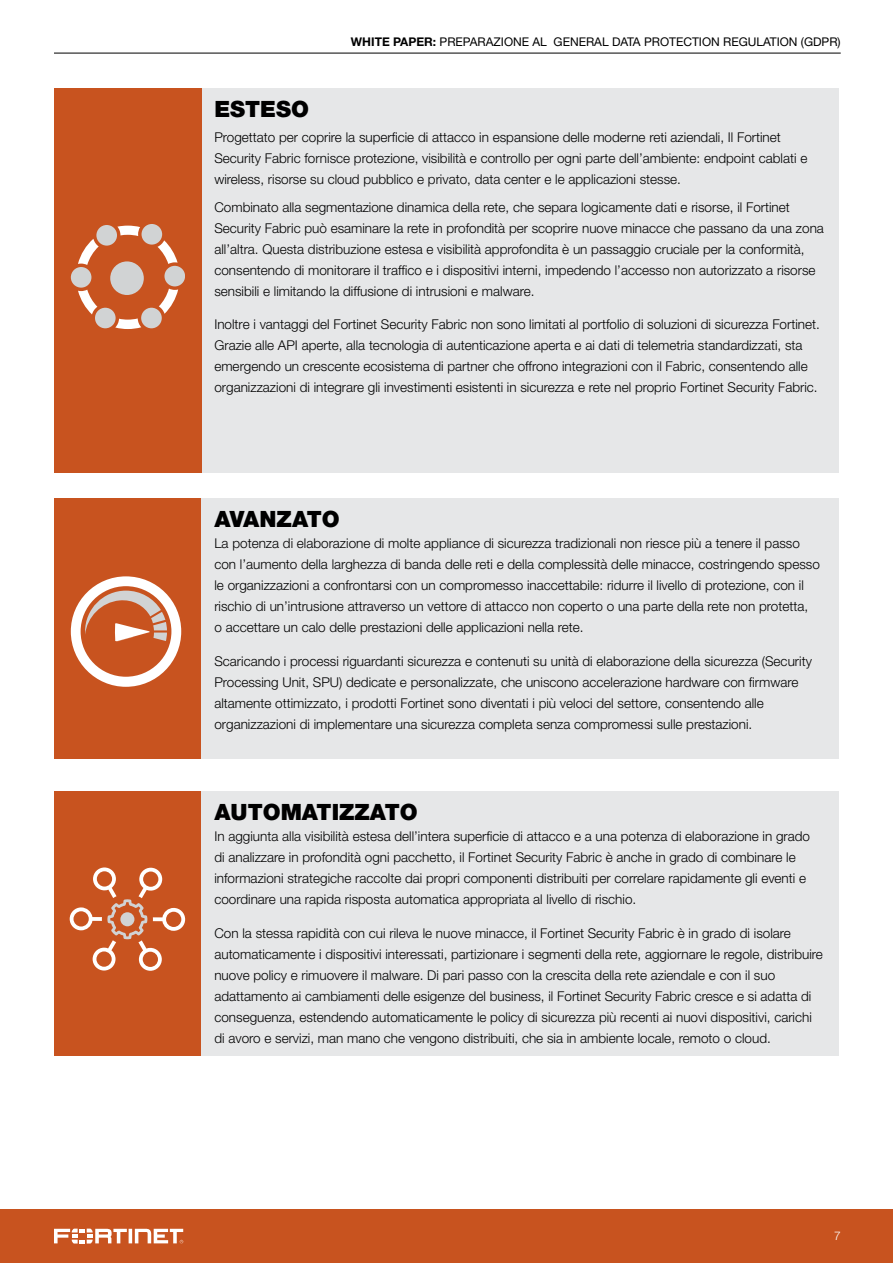
<style>
.page{position:relative;width:893px;height:1263px;background:#fff}
.page>*{position:absolute;margin:0;border:0;box-sizing:border-box;transform-origin:0 0}
.t1{font:900 22.5px "Helvetica Neue LT Pro";color:#000}
.t2{font:300 13.5px/21px "Helvetica Neue LT Pro";color:#000}
.t3{font:12px "Helvetica Neue LT Pro";color:#000}
.t4{font:300 12px "Helvetica Neue LT Pro";color:#fff}
.s1{font-weight:700}
</style>
<div class="page">
<div style="left:0;top:1209px;width:893px;height:54px;background:#c8531f"></div>
<svg style="left:54px;top:1228px;width:129px;height:15px"></svg>
<hr style="left:54px;top:53px;width:787px;height:1px;background:#000">
<div style="left:202px;top:88px;width:637px;height:385px;background:#e6e7e8"></div>
<div style="left:54px;top:88px;width:148px;height:385px;background:#c8531f"></div>
<div style="left:141px;top:308px;width:21px;height:20px;background:#d1d3d4;border-radius:50%"></div>
<div style="left:164px;top:266px;width:21px;height:20px;background:#d1d3d4;border-radius:50%"></div>
<div style="left:71px;top:267px;width:20px;height:21px;background:#d1d3d4;border-radius:50%"></div>
<div style="left:142px;top:224px;width:20px;height:21px;background:#d1d3d4;border-radius:50%"></div>
<div style="left:96px;top:225px;width:21px;height:21px;background:#d1d3d4;border-radius:50%"></div>
<div style="left:95px;top:308px;width:21px;height:20px;background:#d1d3d4;border-radius:50%"></div>
<div style="left:110px;top:261px;width:34px;height:34px;background:#d1d3d4;border-radius:50%"></div>
<svg style="left:159px;top:289px;width:19px;height:25px"></svg>
<svg style="left:117px;top:226px;width:23px;height:10px"></svg>
<svg style="left:158px;top:240px;width:20px;height:24px"></svg>
<svg style="left:78px;top:290px;width:19px;height:24px"></svg>
<svg style="left:78px;top:239px;width:21px;height:26px"></svg>
<svg style="left:115px;top:318px;width:26px;height:11px"></svg>
<div style="left:54px;top:498px;width:148px;height:261px;background:#c8531f"></div>
<svg style="left:71px;top:576px;width:110px;height:111px"></svg>
<div style="left:202px;top:498px;width:637px;height:261px;background:#e6e7e8"></div>
<div style="left:54px;top:791px;width:148px;height:264px;background:#c8531f"></div>
<div style="left:202px;top:791px;width:637px;height:264px;background:#e6e7e8"></div>
<svg style="left:70px;top:867px;width:115px;height:104px"></svg>
<p class="t3" style="left:351px;top:34px;width:491px"><span class="s1">WHITE PAPER:</span> PREPARAZIONE AL GENERAL DATA PROTECTION REGULATION (GDPR)</p>
<h1 class="t1" style="left:214px;top:95px;width:96px">ESTESO</h1>
<p class="t2" style="left:214px;top:126px;width:594px">Progettato per coprire la superficie di attacco in espansione delle moderne reti aziendali, Il Fortinet<br>Security Fabric fornisce protezione, visibilità e controllo per ogni parte dell’ambiente: endpoint cablati e wireless, risorse su cloud pubblico e privato, data center e le applicazioni stesse.</p>
<p class="t2" style="left:214px;top:196px;width:611px">Combinato alla segmentazione dinamica della rete, che separa logicamente dati e risorse, il Fortinet Security Fabric può esaminare la rete in profondità per scoprire nuove minacce che passano da una zona all’altra. Questa distribuzione estesa e visibilità approfondita è un passaggio cruciale per la conformità, consentendo di monitorare il traffico e i dispositivi interni, impedendo l’accesso non autorizzato a risorse sensibili e limitando la diffusione di intrusioni e malware.</p>
<p class="t2" style="left:214px;top:314px;width:607px">Inoltre i vantaggi del Fortinet Security Fabric non sono limitati al portfolio di soluzioni di sicurezza Fortinet.<br>Grazie alle API aperte, alla tecnologia di autenticazione aperta e ai dati di telemetria standardizzati, sta emergendo un crescente ecosistema di partner che offrono integrazioni con il Fabric, consentendo alle organizzazioni di integrare gli investimenti esistenti in sicurezza e rete nel proprio Fortinet Security Fabric.</p>
<h1 class="t1" style="left:214px;top:505px;width:127px">AVANZATO</h1>
<p class="t2" style="left:214px;top:532px;width:607px">La potenza di elaborazione di molte appliance di sicurezza tradizionali non riesce più a tenere il passo con l’aumento della larghezza di banda delle reti e della complessità delle minacce, costringendo spesso le organizzazioni a confrontarsi con un compromesso inaccettabile: ridurre il livello di protezione, con il rischio di un’intrusione attraverso un vettore di attacco non coperto o una parte della rete non protetta,<br>o accettare un calo delle prestazioni delle applicazioni nella rete.</p>
<p class="t2" style="left:214px;top:650px;width:599px">Scaricando i processi riguardanti sicurezza e contenuti su unità di elaborazione della sicurezza (Security Processing Unit, SPU) dedicate e personalizzate, che uniscono accelerazione hardware con firmware altamente ottimizzato, i prodotti Fortinet sono diventati i più veloci del settore, consentendo alle organizzazioni di implementare una sicurezza completa senza compromessi sulle prestazioni.</p>
<h1 class="t1" style="left:214px;top:798px;width:205px">AUTOMATIZZATO</h1>
<p class="t2" style="left:214px;top:825px;width:597px">In aggiunta alla visibilità estesa dell’intera superficie di attacco e a una potenza di elaborazione in grado di analizzare in profondità ogni pacchetto, il Fortinet Security Fabric è anche in grado di combinare le informazioni strategiche raccolte dai propri componenti distribuiti per correlare rapidamente gli eventi e coordinare una rapida risposta automatica appropriata al livello di rischio.</p>
<p class="t2" style="left:214px;top:922px;width:610px">Con la stessa rapidità con cui rileva le nuove minacce, il Fortinet Security Fabric è in grado di isolare automaticamente i dispositivi interessati, partizionare i segmenti della rete, aggiornare le regole, distribuire nuove policy e rimuovere il malware. Di pari passo con la crescita della rete aziendale e con il suo adattamento ai cambiamenti delle esigenze del business, il Fortinet Security Fabric cresce e si adatta di conseguenza, estendendo automaticamente le policy di sicurezza più recenti ai nuovi dispositivi, carichi di avoro e servizi, man mano che vengono distribuiti, che sia in ambiente locale, remoto o cloud.</p>
<p class="t4" style="left:834px;top:1229px;width:8px">7</p>
</div>
